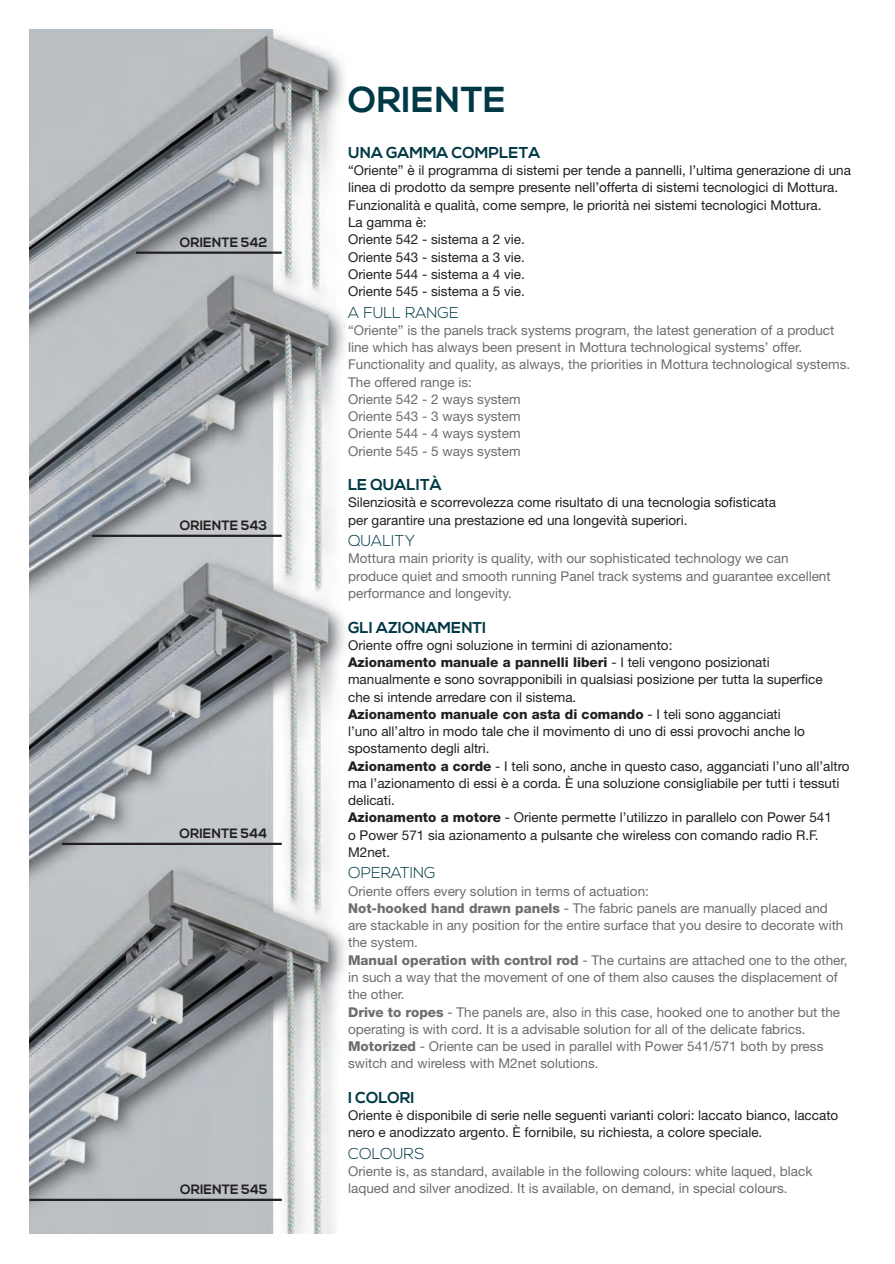
<style>
.page{position:relative;width:895px;height:1264px;background:#fff}
.page>*{position:absolute;margin:0;border:0;box-sizing:border-box;transform-origin:0 0}
.t1{font:700 36px "Nexa";letter-spacing:.01em;color:#003945}
.t2{font:700 15.75px "Nexa";color:#003945}
.t3{font:300 15.75px "Nexa";color:#003945}
.t4{font:13.5px/17.2px "Helvetica Neue";color:#231f20}
.t5{font:13.5px/17.2px "Helvetica Neue";color:#6c6d70}
.t6{font:700 13.5px "Nexa";color:#231f20}
.s1{font-weight:800}
</style>
<div class="page">
<img style="left:30px;top:30px;width:315px;height:1203px">
<hr style="left:136px;top:251px;width:145px;height:3px;background:#231f20">
<hr style="left:92px;top:534px;width:189px;height:3px;background:#231f20">
<hr style="left:62px;top:842px;width:219px;height:2px;background:#231f20">
<hr style="left:30px;top:1198px;width:251px;height:2px;background:#231f20">
<p class="t6" style="left:180px;top:234px;width:89px">ORIENTE 542</p>
<p class="t6" style="left:180px;top:517px;width:89px">ORIENTE 543</p>
<p class="t6" style="left:179px;top:825px;width:89px">ORIENTE 544</p>
<p class="t6" style="left:180px;top:1181px;width:89px">ORIENTE 545</p>
<h1 class="t1" style="left:348px;top:79px;width:159px">ORIENTE</h1>
<p class="t2" style="left:348px;top:143px;width:194px">UNA GAMMA COMPLETA</p>
<p class="t4" style="left:348px;top:161px;width:504px">“Oriente” è il programma di sistemi per tende a pannelli, l’ultima generazione di una linea di prodotto da sempre presente nell’offerta di sistemi tecnologici di Mottura.<br>Funzionalità e qualità, come sempre, le priorità nei sistemi tecnologici Mottura.<br>La gamma è:<br>Oriente 542 - sistema a 2 vie.<br>Oriente 543 - sistema a 3 vie.<br>Oriente 544 - sistema a 4 vie.<br>Oriente 545 - sistema a 5 vie.</p>
<p class="t3" style="left:348px;top:303px;width:112px">A FULL RANGE</p>
<p class="t5" style="left:348px;top:321px;width:503px">“Oriente” is the panels track systems program, the latest generation of a product line which has always been present in Mottura technological systems’ offer.<br>Functionality and quality, as always, the priorities in Mottura technological systems.<br>The offered range is:<br>Oriente 542 - 2 ways system<br>Oriente 543 - 3 ways system<br>Oriente 544 - 4 ways system<br>Oriente 545 - 5 ways system</p>
<p class="t2" style="left:348px;top:475px;width:95px">LE QUALITÀ</p>
<p class="t4" style="left:348px;top:494px;width:429px">Silenziosità e scorrevolezza come risultato di una tecnologia sofisticata per garantire una prestazione ed una longevità superiori.</p>
<p class="t3" style="left:348px;top:531px;width:69px">QUALITY</p>
<p class="t5" style="left:348px;top:550px;width:484px">Mottura main priority is quality, with our sophisticated technology we can produce quiet and smooth running Panel track systems and guarantee excellent performance and longevity.</p>
<p class="t2" style="left:348px;top:618px;width:140px">GLI AZIONAMENTI</p>
<p class="t4" style="left:348px;top:636px;width:503px">Oriente offre ogni soluzione in termini di azionamento:<br><span class="s1">Azionamento manuale a pannelli liberi</span> - I teli vengono posizionati manualmente e sono sovrapponibili in qualsiasi posizione per tutta la superfice<br>che si intende arredare con il sistema.<br><span class="s1">Azionamento manuale con asta di comando</span> - I teli sono agganciati<br>l’uno all’altro in modo tale che il movimento di uno di essi provochi anche lo spostamento degli altri.<br><span class="s1">Azionamento a corde</span> - I teli sono, anche in questo caso, agganciati l’uno all’altro ma l’azionamento di essi è a corda. È una soluzione consigliabile per tutti i tessuti delicati.<br><span class="s1">Azionamento a motore</span> - Oriente permette l’utilizzo in parallelo con Power 541<br>o Power 571 sia azionamento a pulsante che wireless con comando radio R.F.<br>M2net.</p>
<p class="t3" style="left:348px;top:863px;width:89px">OPERATING</p>
<p class="t5" style="left:348px;top:882px;width:500px">Oriente offers every solution in terms of actuation:<br><span class="s1">Not-hooked hand drawn panels</span> - The fabric panels are manually placed and are stackable in any position for the entire surface that you desire to decorate with the system.<br><span class="s1">Manual operation with control rod</span> - The curtains are attached one to the other, in such a way that the movement of one of them also causes the displacement of the other.<br><span class="s1">Drive to ropes</span> - The panels are, also in this case, hooked one to another but the operating is with cord. It is a advisable solution for all of the delicate fabrics.<br><span class="s1">Motorized</span> - Oriente can be used in parallel with Power 541/571 both by press switch and wireless with M2net solutions.</p>
<p class="t2" style="left:348px;top:1088px;width:68px">I COLORI</p>
<p class="t4" style="left:348px;top:1106px;width:491px">Oriente è disponibile di serie nelle seguenti varianti colori: laccato bianco, laccato nero e anodizzato argento. È fornibile, su richiesta, a colore speciale.</p>
<p class="t3" style="left:348px;top:1144px;width:78px">COLOURS</p>
<p class="t5" style="left:348px;top:1162px;width:465px">Oriente is, as standard, available in the following colours: white laqued, black laqued and silver anodized. It is available, on demand, in special colours.</p>
</div>
